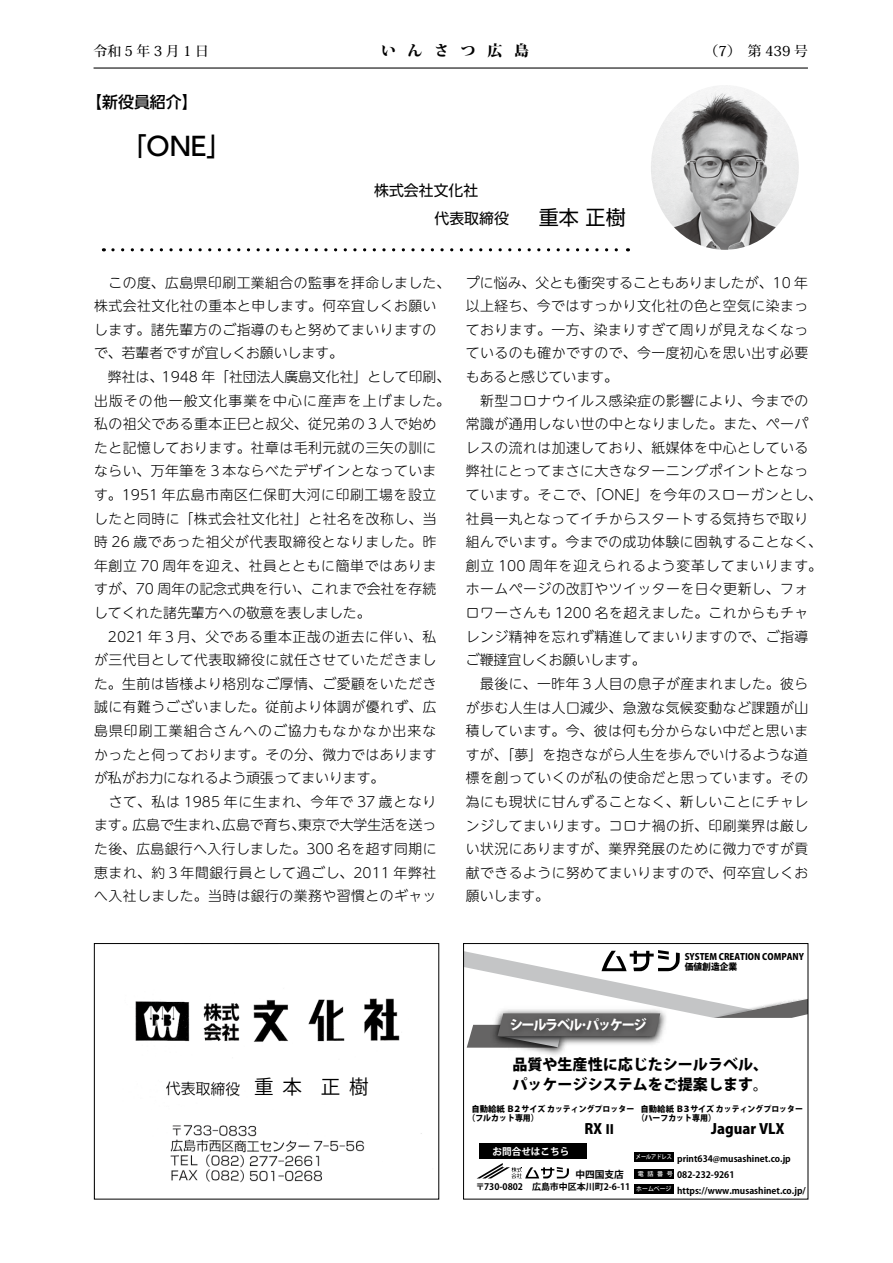
<style>
.page{position:relative;width:893px;height:1263px;background:#fff}
.page>*{position:absolute;margin:0;border:0;box-sizing:border-box;transform-origin:0 0}
.t1{font:500 25.5px "UD Shin Go Pro";color:#000}
.t2{font:19.65px "Koz Go Pr 6 N";color:#000}
.t3{font:500 15.9px "UD Shin Go Pro";color:#000}
.t4{font:800 15px/19.5px "Koz Go Pro";color:#000}
.t5{font:14.85px/27.6px "UD Shin Go Pro";color:#000}
.t6{font:800 14.85px "Koz Min Pro";letter-spacing:.79em;color:#000}
.t7{font:800 14.1px "Koz Go Pro";color:#000}
.t8{font:300 13.8px/23.5px "UD Shin M Go Pro";letter-spacing:.035em;color:#000}
.t9{font:500 13.8px "Koz Min Pro";letter-spacing:.25em;color:#000}
.t10{font:800 13.8px "Koz Go Pr 6 N";letter-spacing:-.1em;color:#fff;scale:.95 1}
.t11{font:700 9.75px "Koz Go Pro";color:#000}
.t12{font:700 9.6px "Koz Go Pr 6 N";color:#fff}
.t13{font:700 9px "Koz Go Pr 6 N";color:#000}
.t14{font:800 9px/10.5px "Koz Go Pro";color:#000}
.t15{font:700 9px "Koz Go Pro";color:#000}
.t16{font:800 8.4px/8.6px "Koz Go Pro";color:#000}
.t17{font:500 6px "Koz Go Pro";color:#fff;scale:.85 1}
.t18{font:500 6px "Koz Go Pro";color:#fff}
.s1{font-size:20.1px}
</style>
<div class="page">
<hr style="left:94px;top:68px;width:714px;height:1px;background:#000">
<svg style="left:113px;top:248px;width:515px;height:3px"></svg>
<img style="left:651px;top:85px;width:148px;height:165px">
<img style="left:135px;top:998px;width:287px;height:185px">
<div style="left:251px;top:1074px;width:124px;height:29px;background:#fff"></div>
<div style="left:94px;top:943px;width:345px;height:256px;border:1px solid #000"></div>
<div style="left:479px;top:1144px;width:107px;height:15px;background:#000"></div>
<svg style="left:477px;top:1163px;width:92px;height:15px"></svg>
<div style="left:634px;top:1184px;width:39px;height:10px;background:#000"></div>
<div style="left:634px;top:1168px;width:39px;height:10px;background:#000"></div>
<div style="left:634px;top:1152px;width:39px;height:10px;background:#000"></div>
<img style="left:523px;top:1049px;width:42px;height:6px">
<img style="left:517px;top:1048px;width:48px;height:1px">
<svg style="left:465px;top:950px;width:341px;height:98px"></svg>
<img style="left:502px;top:1010px;width:154px;height:34px">
<div style="left:463px;top:943px;width:345px;height:256px;border:1px solid #000"></div>
<p class="t9" style="left:94px;top:41px;width:117px">令和5年3月1日</p>
<p class="t6" style="left:381px;top:40px;width:149px">いんさつ広島</p>
<p class="t9" style="left:705px;top:41px;width:105px">（7）　第 439 号</p>
<p class="t3" style="left:86px;top:89px;width:113px">【新役員紹介】</p>
<h1 class="t1" style="left:121px;top:125px;width:113px">「ONE」</h1>
<p class="t5" style="left:434px;top:176px;width:193px;text-indent:-60px">株式会社文化社<br>代表取締役　　<span class="s1">重本 正樹</span></p>
<p class="t8" style="left:94px;top:270px;width:358px">　この度、広島県印刷工業組合の監事を拝命しました、株式会社文化社の重本と申します。何卒宜しくお願いします。諸先輩方のご指導のもと努めてまいりますので、若輩者ですが宜しくお願いします。<br>　弊社は、1948 年「社団法人廣島文化社」として印刷、出版その他一般文化事業を中心に産声を上げました。私の祖父である重本正巳と叔父、従兄弟の３人で始めたと記憶しております。社章は毛利元就の三矢の訓にならい、万年筆を３本ならべたデザインとなっています。1951 年広島市南区仁保町大河に印刷工場を設立したと同時に「株式会社文化社」と社名を改称し、当時 26 歳であった祖父が代表取締役となりました。昨年創立 70 周年を迎え、社員とともに簡単ではありますが、70 周年の記念式典を行い、これまで会社を存続してくれた諸先輩方への敬意を表しました。<br>　2021 年３月、父である重本正哉の逝去に伴い、私が三代目として代表取締役に就任させていただきました。生前は皆様より格別なご厚情、ご愛顧をいただき誠に有難うございました。従前より体調が優れず、広島県印刷工業組合さんへのご協力もなかなか出来なかったと伺っております。その分、微力ではありますが私がお力になれるよう頑張ってまいります。<br>　さて、私は 1985 年に生まれ、今年で 37 歳となります。広島で生まれ、広島で育ち、東京で大学生活を送った後、広島銀行へ入行しました。300 名を超す同期に恵まれ、約３年間銀行員として過ごし、2011 年弊社へ入社しました。当時は銀行の業務や習慣とのギャッ</p>
<p class="t8" style="left:466px;top:270px;width:358px">プに悩み、父とも衝突することもありましたが、10 年以上経ち、今ではすっかり文化社の色と空気に染まっております。一方、染まりすぎて周りが見えなくなっているのも確かですので、今一度初心を思い出す必要もあると感じています。<br>　新型コロナウイルス感染症の影響により、今までの常識が通用しない世の中となりました。また、ペーパレスの流れは加速しており、紙媒体を中心としている弊社にとってまさに大きなターニングポイントとなっています。そこで、「ONE」を今年のスローガンとし、社員一丸となってイチからスタートする気持ちで取り組んでいます。今までの成功体験に固執することなく、創立 100 周年を迎えられるよう変革してまいります。ホームページの改訂やツイッターを日々更新し、フォロワーさんも 1200 名を超えました。これからもチャレンジ精神を忘れず精進してまいりますので、ご指導ご鞭撻宜しくお願いします。<br>　最後に、一昨年３人目の息子が産まれました。彼らが歩む人生は人口減少、急激な気候変動など課題が山積しています。今、彼は何も分からない中だと思いますが、「夢」を抱きながら人生を歩んでいけるような道標を創っていくのが私の使命だと思っています。その為にも現状に甘んずることなく、新しいことにチャレンジしてまいります。コロナ禍の折、印刷業界は厳しい状況にありますが、業界発展のために微力ですが貢献できるように努めてまいりますので、何卒宜しくお願いします。</p>
<h2 class="t2" style="left:254px;top:1076px;width:116px">重本 正樹</h2>
<p class="t14" style="left:685px;top:952px;width:121px">SYSTEM CREATION COMPANY価値創造企業</p>
<p class="t10" style="left:510px;top:1017px;width:146px">シールラベル･パッケージ</p>
<p class="t4" style="left:512px;top:1056px;width:257px">品質や生産性に応じたシールラベル、パッケージシステムをご提案します。</p>
<p class="t16" style="left:467px;top:1105px;width:168px;text-indent:4px">自動給紙 Ｂ２サイズカッティングプロッター（フルカット専用）</p>
<p class="t16" style="left:637px;top:1105px;width:168px;text-indent:4px">自動給紙 Ｂ３サイズカッティングプロッター（ハーフカット専用）</p>
<p class="t7" style="left:641px;top:1120px;width:145px">　　　　　Jaguar VLX</p>
<p class="t12" style="left:492px;top:1146px;width:78px">お問合せはこちら</p>
<p class="t17" style="left:636px;top:1153px;width:44px">メールアドレス</p>
<p class="t13" style="left:677px;top:1154px;width:115px">print634@musashinet.co.jp</p>
<p class="t11" style="left:575px;top:1168px;width:50px">中四国支店</p>
<p class="t15" style="left:476px;top:1181px;width:156px">〒730-0802　広島市中区本川町2-6-11</p>
<p class="t13" style="left:638px;top:1170px;width:98px"><sup>電話</sup> <sup>番号</sup> 082-232-9261</p>
<p class="t18" style="left:636px;top:1185px;width:37px">ホームページ</p>
<p class="t13" style="left:677px;top:1186px;width:130px">https://www.musashinet.co.jp/</p>
</div>
